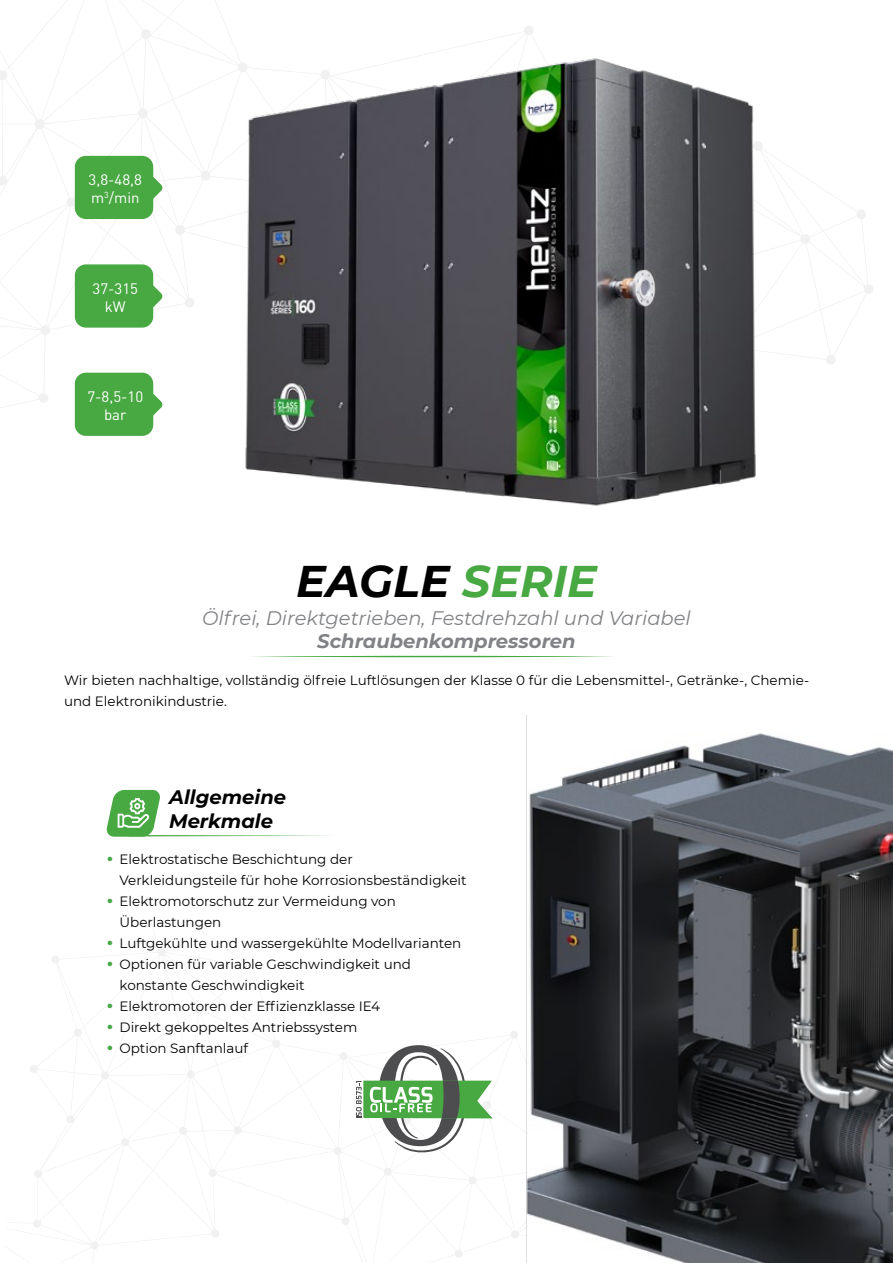
<style>
.page{position:relative;width:893px;height:1263px;background:#fff}
.page>*{position:absolute;margin:0;border:0;box-sizing:border-box;transform-origin:0 0}
.t1{font:italic 700 44.25px "Montserrat";color:#000}
.t2{font:italic 19.5px "Montserrat";color:#808285}
.t3{font:italic 700 19.5px "Montserrat";color:#808285}
.t4{font:italic 700 19.5px/23.4px "Montserrat";color:#000}
.t5{font:15px/18px "DIN Pro";color:#fff;text-align:center}
.t6{font:13.5px/21px "Montserrat";color:#000}
.s1{color:#48a842}
.s2{font-weight:700;font-size:18px;color:#49a847}
</style>
<div class="page">
<svg style="left:0;top:0;width:534px;height:436px"></svg>
<svg style="left:252px;top:655px;width:361px;height:2px"></svg>
<div style="left:75px;top:156px;width:78px;height:63px;background:#48a842;border-radius:11px"></div>
<div style="left:75px;top:264px;width:78px;height:64px;background:#48a842;border-radius:11px"></div>
<div style="left:75px;top:373px;width:78px;height:63px;background:#48a842;border-radius:11px"></div>
<svg style="left:106px;top:790px;width:224px;height:47px"></svg>
<svg style="left:6px;top:919px;width:486px;height:344px"></svg>
<svg style="left:356px;top:1045px;width:136px;height:107px"></svg>
<img style="left:105px;top:39px;width:768px;height:467px">
<img style="left:492px;top:716px;width:401px;height:547px">
<p class="t5" style="left:89px;top:170px;width:55px;text-align:left">3,8-48,8 m<sup>3</sup>/min</p>
<p class="t5" style="left:93px;top:279px;width:47px">37-315 kW</p>
<p class="t5" style="left:87px;top:387px;width:57px">7-8,5-10 bar</p>
<h1 class="t1" style="left:296px;top:550px;width:302px">EAGLE <span class="s1">SERIE</span></h1>
<h2 class="t2" style="left:202px;top:604px;width:490px">Ölfrei, Direktgetrieben, Festdrehzahl und Variabel</h2>
<h2 class="t3" style="left:317px;top:627px;width:260px">Schraubenkompressoren</h2>
<p class="t6" style="left:64px;top:669px;width:747px">Wir bieten nachhaltige, vollständig ölfreie Luftlösungen der Klasse 0 für die Lebensmittel-, Getränke-, Chemie&shy;und Elektronikindustrie.</p>
<h2 class="t4" style="left:169px;top:785px;width:119px">Allgemeine<br>Merkmale</h2>
<p class="t6" style="left:120px;top:848px;width:349px;text-indent:-13px"><span class="s2">•</span> Elektrostatische Beschichtung der<br>Verkleidungsteile für hohe Korrosionsbeständigkeit</p>
<p class="t6" style="left:120px;top:890px;width:278px;text-indent:-13px"><span class="s2">•</span> Elektromotorschutz zur Vermeidung von<br>Überlastungen</p>
<p class="t6" style="left:107px;top:932px;width:356px"><span class="s2">•</span> Luftgekühlte und wassergekühlte Modellvarianten</p>
<p class="t6" style="left:120px;top:953px;width:293px;text-indent:-13px"><span class="s2">•</span> Optionen für variable Geschwindigkeit und konstante Geschwindigkeit</p>
<p class="t6" style="left:107px;top:995px;width:275px"><span class="s2">•</span> Elektromotoren der Effizienzklasse IE4</p>
<p class="t6" style="left:107px;top:1016px;width:252px"><span class="s2">•</span> Direkt gekoppeltes Antriebssystem</p>
<p class="t6" style="left:107px;top:1037px;width:143px"><span class="s2">•</span> Option Sanftanlauf</p>
</div>
